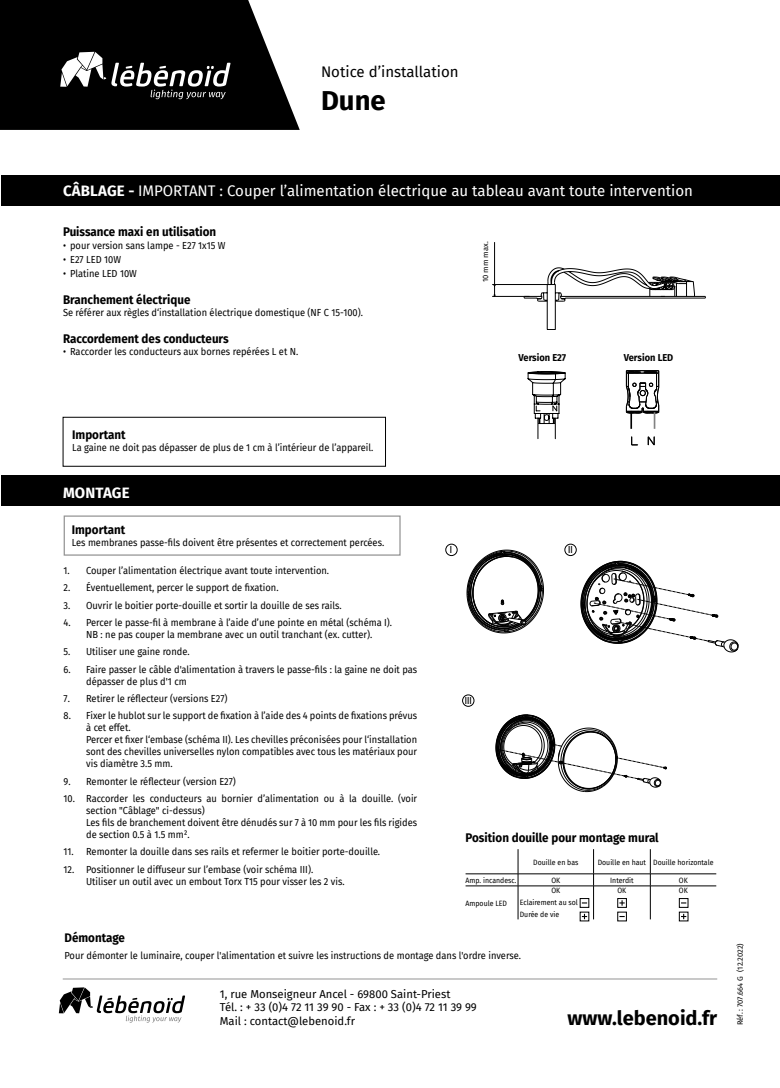
<style>
.page{position:relative;width:780px;height:1088px;background:#fff}
.page>*{position:absolute;margin:0;border:0;box-sizing:border-box;transform-origin:0 0}
.t1{font:700 27.5px "Fira Sans";color:#000}
.t2{font:700 20px "Fira Sans";color:#000}
.t3{font:15px "Fira Sans";color:#fff}
.t4{font:15px "Fira Sans";color:#000}
.t5{font:700 15px "Fira Sans";letter-spacing:.005em;color:#fff}
.t6{font:700 12.5px "Fira Sans";color:#000;scale:.93 1}
.t7{font:11.25px/13.5px "Fira Sans";color:#000}
.t8{font:10px/12px "Fira Sans";color:#000;scale:.93 1}
.t9{font:700 10px "Fira Sans";color:#000;scale:.93 1}
.t10{font:10px "Fira Sans";color:#000}
.t11{font:7.5px/12px "Fira Sans";color:#000;scale:.93 1}
.t12{font:7.5px "Fira Sans";color:#000}
.s1{font-weight:700}
</style>
<div class="page">
<svg style="left:0;top:0;width:300px;height:130px;background:#1b1b1b"></svg>
<svg style="left:60px;top:52px;width:170px;height:47px"></svg>
<div style="left:64px;top:515px;width:336px;height:41px;border:1px solid #949494"></div>
<div style="left:1px;top:175px;width:778px;height:31px;background:#000"></div>
<hr style="left:63px;top:979px;width:654px;height:1px;background:#949494">
<div style="left:564px;top:544px;width:12px;height:12px;border:1px solid #000;border-radius:50%"></div>
<div style="left:445px;top:544px;width:12px;height:12px;border:1px solid #000;border-radius:50%"></div>
<div style="left:462px;top:695px;width:12px;height:11px;border:1px solid #000;border-radius:50%"></div>
<svg style="left:467px;top:550px;width:76px;height:83px"></svg>
<svg style="left:495px;top:715px;width:172px;height:77px"></svg>
<svg style="left:580px;top:561px;width:158px;height:91px"></svg>
<div style="left:63px;top:417px;width:323px;height:49px;border:1px solid #000"></div>
<hr style="left:492px;top:284px;width:56px;height:1px;background:#000">
<hr style="left:492px;top:296px;width:32px;height:1px;background:#000">
<svg style="left:523px;top:267px;width:182px;height:63px"></svg>
<svg style="left:493px;top:242px;width:2px;height:55px"></svg>
<div style="left:1px;top:476px;width:778px;height:30px;background:#000"></div>
<svg style="left:527px;top:372px;width:38px;height:67px"></svg>
<hr style="left:626px;top:370px;width:32px;height:1px;background:#000">
<svg style="left:625px;top:371px;width:34px;height:58px"></svg>
<svg style="left:631px;top:436px;width:7px;height:10px"></svg>
<svg style="left:647px;top:436px;width:8px;height:10px"></svg>
<svg style="left:59px;top:987px;width:126px;height:35px"></svg>
<hr style="left:465px;top:873px;width:53px;height:1px;background:#000">
<hr style="left:518px;top:873px;width:75px;height:1px;background:#000">
<svg style="left:518px;top:849px;width:1px;height:37px"></svg>
<hr style="left:593px;top:873px;width:57px;height:1px;background:#000">
<svg style="left:593px;top:849px;width:1px;height:37px"></svg>
<hr style="left:650px;top:873px;width:66px;height:1px;background:#000">
<hr style="left:465px;top:886px;width:53px;height:1px;background:#000">
<hr style="left:518px;top:886px;width:75px;height:1px;background:#000">
<hr style="left:518px;top:886px;width:1px;height:33px;background:#000">
<hr style="left:593px;top:886px;width:57px;height:1px;background:#000">
<hr style="left:593px;top:886px;width:1px;height:33px;background:#000">
<hr style="left:650px;top:886px;width:66px;height:1px;background:#000">
<svg style="left:650px;top:849px;width:1px;height:37px"></svg>
<hr style="left:650px;top:886px;width:1px;height:33px;background:#000">
<div style="left:617px;top:912px;width:9px;height:9px;border:1px solid #000"></div>
<svg style="left:582px;top:914px;width:5px;height:5px"></svg>
<div style="left:580px;top:898px;width:9px;height:9px;border:1px solid #000"></div>
<svg style="left:619px;top:900px;width:5px;height:5px"></svg>
<div style="left:617px;top:898px;width:9px;height:9px;border:1px solid #000"></div>
<svg style="left:681px;top:914px;width:5px;height:5px"></svg>
<div style="left:679px;top:912px;width:9px;height:9px;border:1px solid #000"></div>
<div style="left:679px;top:898px;width:9px;height:9px;border:1px solid #000"></div>
<h3 class="t4" style="left:321px;top:60px;width:139px">Notice d’installation</h3>
<h1 class="t1" style="left:321px;top:77px;width:66px">Dune</h1>
<h3 class="t3" style="left:63px;top:179px;width:631px"><span class="s1">CÂBLAGE -</span> IMPORTANT : Couper l’alimentation électrique au tableau avant toute intervention</h3>
<p class="t6" style="left:63px;top:221px;width:166px">Puissance maxi en utilisation</p>
<p class="t8" style="left:63px;top:240px;width:176px">• pour version sans lampe - E27 1x15 W</p>
<p class="t8" style="left:63px;top:253px;width:64px">• E27 LED 10W</p>
<p class="t8" style="left:63px;top:267px;width:81px">• Platine LED 10W</p>
<p class="t6" style="left:63px;top:289px;width:138px">Branchement électrique</p>
<p class="t8" style="left:63px;top:306px;width:324px">Se référer aux règles d‘installation électrique domestique (NF C 15-100).</p>
<p class="t6" style="left:63px;top:328px;width:180px">Raccordement des conducteurs</p>
<p class="t8" style="left:63px;top:345px;width:254px">• Raccorder les conducteurs aux bornes repérées L et N.</p>
<p class="t12" style="left:480px;top:282px;width:42px;rotate:-90deg">10 mm max.</p>
<p class="t9" style="left:518px;top:349px;width:53px">Version E27</p>
<p class="t9" style="left:623px;top:349px;width:55px">Version LED</p>
<p class="t6" style="left:72px;top:424px;width:59px">Important</p>
<p class="t8" style="left:72px;top:441px;width:325px">La gaine ne doit pas dépasser de plus de 1 cm à l’intérieur de l’appareil.</p>
<h3 class="t5" style="left:63px;top:480px;width:68px">MONTAGE</h3>
<p class="t6" style="left:72px;top:519px;width:59px">Important</p>
<p class="t8" style="left:72px;top:536px;width:337px">Les membranes passe-fils doivent être présentes et correctement percées.</p>
<p class="t8" style="left:64px;top:564px;width:287px">1. Couper l’alimentation électrique avant toute intervention.</p>
<p class="t8" style="left:64px;top:581px;width:233px">2. Éventuellement, percer le support de fixation.</p>
<p class="t8" style="left:64px;top:599px;width:300px">3. Ouvrir le boitier porte-douille et sortir la douille de ses rails.</p>
<p class="t8" style="left:64px;top:616px;width:355px;text-align:center">4. Percer le passe-fil à membrane à l’aide d’une pointe en métal (schéma I).<br>NB : ne pas couper la membrane avec un outil tranchant (ex. cutter).</p>
<p class="t8" style="left:64px;top:645px;width:137px">5. Utiliser une gaine ronde.</p>
<p class="t8" style="left:86px;top:663px;width:357px;text-indent:-23px">6. Faire passer le câble d'alimentation à travers le passe-fils : la gaine ne doit pas dépasser de plus d'1 cm</p>
<p class="t8" style="left:64px;top:692px;width:178px">7. Retirer le réflecteur (versions E27)</p>
<p class="t8" style="left:86px;top:709px;width:357px;text-indent:-23px">8. Fixer le hublot sur le support de fixation à l’aide des 4 points de fixations prévus à cet effet.<br>Percer et fixer l‘embase (schéma II). Les chevilles préconisées pour l‘installation sont des chevilles universelles nylon compatibles avec tous les matériaux pour vis diamètre 3.5 mm.</p>
<p class="t8" style="left:64px;top:775px;width:187px">9. Remonter le réflecteur (version E27)</p>
<p class="t8" style="left:86px;top:792px;width:357px;text-indent:-23px">10. Raccorder les conducteurs au bornier d’alimentation ou à la douille. (voir section "Câblage" ci-dessus)<br>Les fils de branchement doivent être dénudés sur 7 à 10 mm pour les fils rigides de section 0.5 à 1.5 mm².</p>
<p class="t8" style="left:64px;top:845px;width:342px">11. Remonter la douille dans ses rails et refermer le boitier porte-douille.</p>
<p class="t8" style="left:86px;top:863px;width:279px;text-indent:-23px">12. Positionner le diffuseur sur l’embase (voir schéma III).<br>Utiliser un outil avec un embout Torx T15 pour visser les 2 vis.</p>
<p class="t10" style="left:449px;top:542px;width:4px">I</p>
<p class="t10" style="left:568px;top:542px;width:7px">II</p>
<p class="t10" style="left:464px;top:693px;width:9px">III</p>
<p class="t6" style="left:465px;top:827px;width:209px">Position douille pour montage mural</p>
<p class="t11" style="left:533px;top:856px;width:50px">Douille en bas</p>
<p class="t11" style="left:597px;top:856px;width:126px">Douille en haut Douille horizontale</p>
<p class="t11" style="left:465px;top:874px;width:56px">Amp. incandesc.</p>
<p class="t11" style="left:551px;top:874px;width:11px">OK</p>
<p class="t11" style="left:610px;top:874px;width:27px">Interdit</p>
<p class="t11" style="left:679px;top:874px;width:11px">OK</p>
<p class="t11" style="left:465px;top:897px;width:46px">Ampoule LED</p>
<p class="t11" style="left:520px;top:884px;width:64px;text-indent:32px">OK<br>Eclairement au sol<br>Durée de vie</p>
<p class="t11" style="left:617px;top:884px;width:11px">OK</p>
<p class="t11" style="left:679px;top:884px;width:11px">OK</p>
<p class="t6" style="left:64px;top:927px;width:66px">Démontage</p>
<p class="t8" style="left:64px;top:950px;width:492px">Pour démonter le luminaire, couper l'alimentation et suivre les instructions de montage dans l'ordre inverse.</p>
<p class="t7" style="left:220px;top:987px;width:258px">1, rue Monseigneur Ancel - 69800 Saint-Priest<br>Tél. : + 33 (0)4 72 11 39 90 - Fax : + 33 (0)4 72 11 39 99<br>Mail : contact@lebenoid.fr</p>
<h2 class="t2" style="left:567px;top:1001px;width:151px">www.lebenoid.fr</h2>
<p class="t12" style="left:734px;top:1025px;width:83px;rotate:-90deg">Réf. : 707.664 G (12.2022)</p>
</div>
